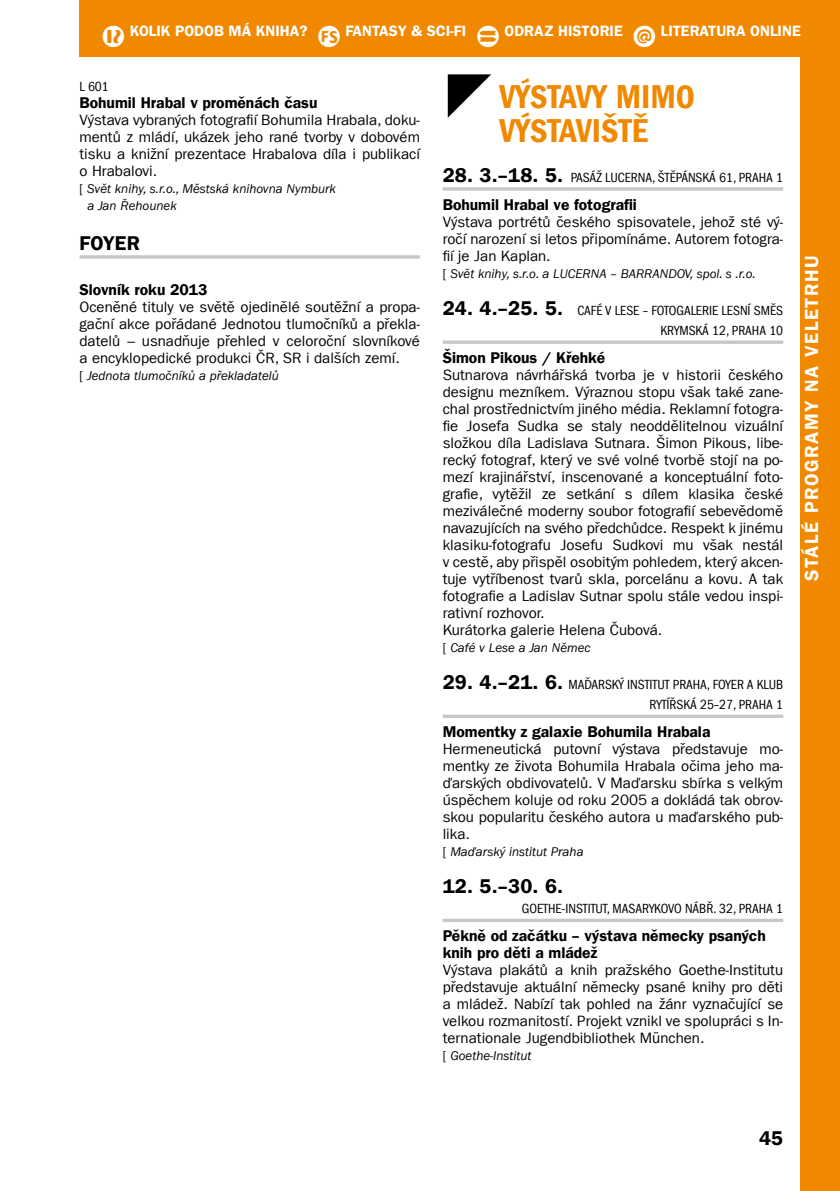
<style>
.page{position:relative;width:840px;height:1191px;background:#fff}
.page>*{position:absolute;margin:0;border:0;box-sizing:border-box;transform-origin:0 0}
.t1{font:34px/34px "Franklin Gothic LT Com Dm Cn";color:#f08800}
.t2{font:20px "Franklin Gothic LT Com Dm";letter-spacing:.01em;color:#000}
.t3{font:19px "Franklin Gothic LT Com Dm";letter-spacing:.08em;color:#fff}
.t4{font:15.6px/17px "Franklin Gothic LT Com Dm";color:#000}
.t5{font:15px/17px "Franklin Gothic LT Com";color:#000;text-align:justify}
.t6{font:15px "Franklin Gothic LT Com Dm";color:#fff}
.t7{font:condensed 13.6px/20px "Franklin Gothic LT Com";letter-spacing:-.005em;color:#000;text-align:right}
.t8{font:italic 13px/17px "Franklin Gothic LT Com";color:#000}
.s1{font-family:"PIKTO"}
.s2{font-style:normal}
.s3{font-family:"Franklin Gothic LT Com Dm";font-stretch:normal;font-size:20px}
</style>
<div class="page">
<div style="left:79px;top:0;width:760px;height:57px;background:#f08800"></div>
<div style="left:799px;top:0;width:40px;height:1191px;background:#f08800"></div>
<svg style="left:79px;top:255px;width:341px;height:4px"></svg>
<svg style="left:442px;top:187px;width:340px;height:4px"></svg>
<svg style="left:442px;top:340px;width:340px;height:4px"></svg>
<svg style="left:442px;top:714px;width:340px;height:4px"></svg>
<svg style="left:442px;top:918px;width:340px;height:4px"></svg>
<p class="t6" style="left:101px;top:22px;width:701px"><span class="s1">5</span> KOLIK PODOB MÁ KNIHA? <span class="s1">6</span> FANTASY &amp; SCI-FI <span class="s1">7</span> ODRAZ HISTORIE <span class="s1">8</span> LITERATURA ONLINE</p>
<p class="t7" style="left:79px;top:76px;width:31px">L 601</p>
<p class="t4" style="left:79px;top:94px;width:239px">Bohumil Hrabal v proměnách času</p>
<p class="t5" style="left:79px;top:111px;width:342px">Výstava vybraných fotografií Bohumila Hrabala, doku&shy;mentů z mládí, ukázek jeho rané tvorby v dobovém tisku a knižní prezentace Hrabalova díla i publikací o Hrabalovi.</p>
<p class="t8" style="left:87px;top:180px;width:250px;text-indent:-8px"><span class="s2">[</span> Svět knihy, s.r.o., Městská knihovna Nymburk a Jan Řehounek</p>
<h2 class="t2" style="left:79px;top:231px;width:62px">FOYER</h2>
<p class="t4" style="left:79px;top:281px;width:129px">Slovník roku 2013</p>
<p class="t5" style="left:79px;top:298px;width:342px">Oceněné tituly ve světě ojedinělé soutěžní a propa&shy;gační akce pořádané Jednotou tlumočníků a překla&shy;datelů – usnadňuje přehled v celoroční slovníkové a encyklopedické produkci ČR, SR i dalších zemí.</p>
<p class="t8" style="left:79px;top:367px;width:201px"><span class="s2">[</span> Jednota tlumočníků a překladatelů</p>
<h1 class="t1" style="left:499px;top:80px;width:197px">VÝSTAVY MIMO<br>VÝSTAVIŠTĚ</h1>
<p class="t7" style="left:442px;top:167px;width:342px"><span class="s3">28. 3.–18. 5.</span> PASÁŽ LUCERNA, ŠTĚPÁNSKÁ 61, PRAHA 1</p>
<p class="t4" style="left:442px;top:196px;width:196px">Bohumil Hrabal ve fotografii</p>
<p class="t5" style="left:442px;top:213px;width:342px">Výstava portrétů českého spisovatele, jehož sté vý&shy;ročí narození si letos připomínáme. Autorem fotogra&shy;fií je Jan Kaplan.</p>
<p class="t8" style="left:442px;top:265px;width:314px"><span class="s2">[</span> Svět knihy, s.r.o. a LUCERNA – BARRANDOV, spol. s .r.o.</p>
<p class="t7" style="left:442px;top:300px;width:342px"><span class="s3">24. 4.–25. 5.</span> CAFÉ V LESE – FOTOGALERIE LESNÍ SMĚS<br>KRYMSKÁ 12, PRAHA 10</p>
<p class="t4" style="left:442px;top:349px;width:164px">Šimon Pikous / Křehké</p>
<p class="t5" style="left:442px;top:366px;width:342px;text-align:left">Sutnarova návrhářská tvorba je v historii českého designu mezníkem. Výraznou stopu však také zane&shy;chal prostřednictvím jiného média. Reklamní fotogra&shy;fie Josefa Sudka se staly neoddělitelnou vizuální složkou díla Ladislava Sutnara. Šimon Pikous, libe&shy;recký fotograf, který ve své volné tvorbě stojí na po&shy;mezí krajinářství, inscenované a konceptuální foto&shy;grafie, vytěžil ze setkání s dílem klasika české meziválečné moderny soubor fotografií sebevědomě navazujících na svého předchůdce. Respekt k jinému klasiku-fotografu Josefu Sudkovi mu však nestál v cestě, aby přispěl osobitým pohledem, který akcen&shy;tuje vytříbenost tvarů skla, porcelánu a kovu. A tak fotografie a Ladislav Sutnar spolu stále vedou inspi&shy;rativní rozhovor.<br>Kurátorka galerie Helena Čubová.</p>
<p class="t8" style="left:442px;top:639px;width:149px"><span class="s2">[</span> Café v Lese a Jan Němec</p>
<p class="t7" style="left:442px;top:674px;width:342px"><span class="s3">29. 4.–21. 6.</span> MAĎARSKÝ INSTITUT PRAHA, FOYER A KLUB<br>RYTÍŘSKÁ 25–27, PRAHA 1</p>
<p class="t4" style="left:442px;top:723px;width:269px">Momentky z galaxie Bohumila Hrabala</p>
<p class="t5" style="left:442px;top:740px;width:342px">Hermeneutická putovní výstava představuje mo&shy;mentky ze života Bohumila Hrabala očima jeho ma&shy;ďarských obdivovatelů. V Maďarsku sbírka s velkým úspěchem koluje od roku 2005 a dokládá tak obrov&shy;skou popularitu českého autora u maďarského pub&shy;lika.</p>
<p class="t8" style="left:442px;top:843px;width:142px"><span class="s2">[</span> Maďarský institut Praha</p>
<h2 class="t2" style="left:442px;top:874px;width:122px">12. 5.–30. 6.</h2>
<p class="t7" style="left:521px;top:898px;width:263px">GOETHE-INSTITUT, MASARYKOVO NÁBŘ. 32, PRAHA 1</p>
<p class="t4" style="left:442px;top:927px;width:324px">Pěkně od začátku – výstava německy psaných knih pro děti a mládež</p>
<p class="t5" style="left:442px;top:961px;width:342px">Výstava plakátů a knih pražského Goethe-Institutu představuje aktuální německy psané knihy pro děti a mládež. Nabízí tak pohled na žánr vyznačující se velkou rozmanitostí. Projekt vznikl ve spolupráci s In&shy;ternationale Jugendbibliothek München.</p>
<p class="t8" style="left:442px;top:1047px;width:90px"><span class="s2">[</span> Goethe-Institut</p>
<p class="t3" style="left:800px;top:581px;width:327px;rotate:-90deg">STÁLÉ PROGRAMY NA VELETRHU</p>
<h2 class="t2" style="left:758px;top:1126px;width:25px">45</h2>
</div>
